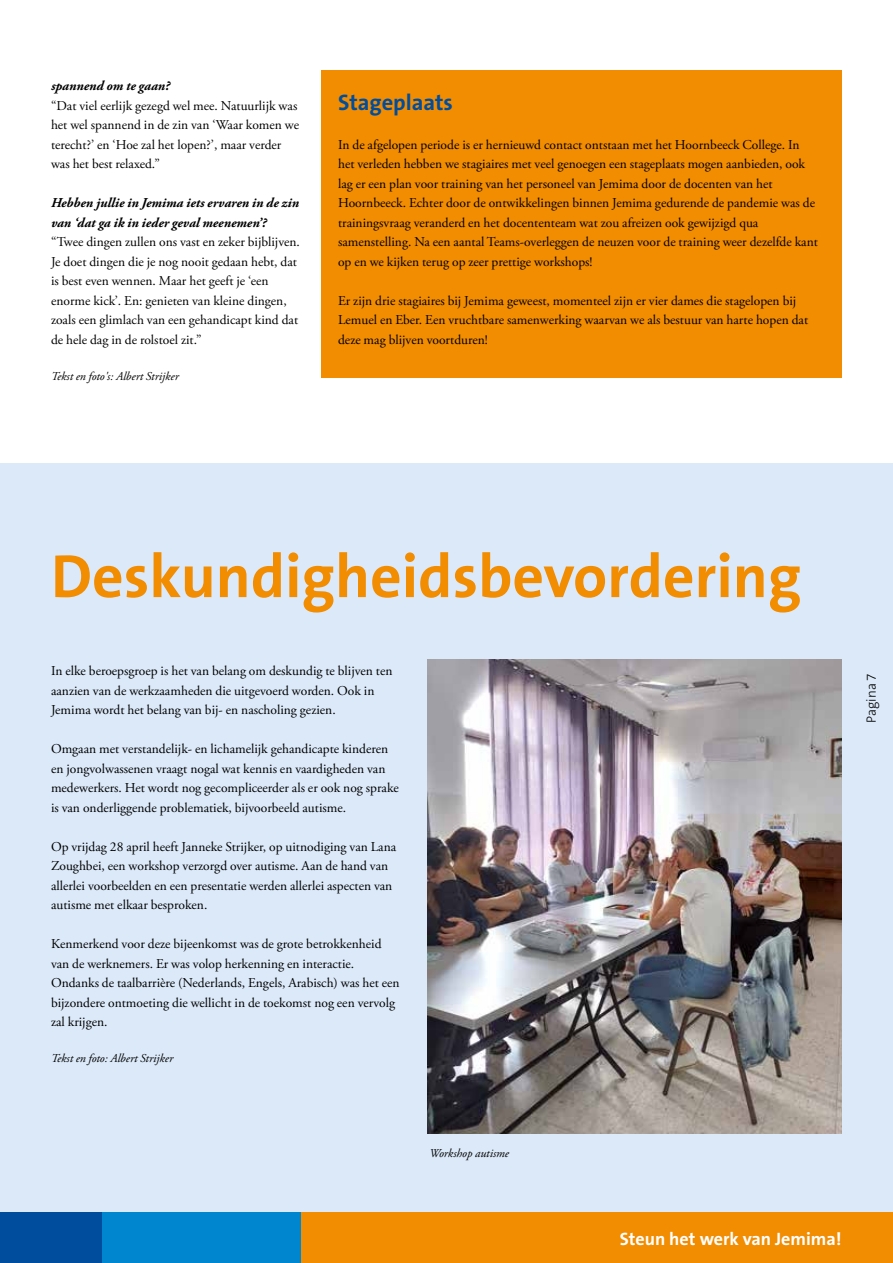
<style>
.page{position:relative;width:893px;height:1263px;background:#fff}
.page>*{position:absolute;margin:0;border:0;box-sizing:border-box;transform-origin:0 0}
.t1{font:700 61.5px "The Sans B7";color:#f28c00}
.t2{font:700 22.5px "The Sans B7";color:#004d9d}
.t3{font:700 18px "The Sans B7";color:#fff}
.t4{font:13.5px/19.5px "Adobe Garamond Pro";color:#000}
.t5{font:italic 700 13.5px/19.5px "Adobe Garamond Pro";color:#000}
.t6{font:300 13.5px "The Sans B3";color:#000}
.t7{font:italic 12px "Adobe Garamond Pro";color:#000}
</style>
<div class="page">
<div style="left:0;top:463px;width:893px;height:751px;background:#dbe9f9"></div>
<div style="left:322px;top:70px;width:520px;height:307px;background:#f28c00"></div>
<img style="left:427px;top:659px;width:415px;height:474px">
<div style="left:0;top:1212px;width:893px;height:51px;background:#f28c00"></div>
<div style="left:0;top:1212px;width:102px;height:51px;background:#004d9d"></div>
<div style="left:102px;top:1212px;width:198px;height:51px;background:#0086ce"></div>
<p class="t5" style="left:51px;top:76px;width:120px">spannend om te gaan?</p>
<p class="t4" style="left:51px;top:96px;width:250px">“Dat viel eerlijk gezegd wel mee. Natuurlijk was het wel spannend in de zin van ‘Waar komen we terecht?’ en ‘Hoe zal het lopen?’, maar verder was het best relaxed.”</p>
<p class="t5" style="left:51px;top:193px;width:250px">Hebben jullie in Jemima iets ervaren in de zin van ‘dat ga ik in ieder geval meenemen’?</p>
<p class="t4" style="left:51px;top:232px;width:250px">“Twee dingen zullen ons vast en zeker bijblijven.<br>Je doet dingen die je nog nooit gedaan hebt, dat is best even wennen. Maar het geeft je ‘een enorme kick’. En: genieten van kleine dingen, zoals een glimlach van een gehandicapt kind dat de hele dag in de rolstoel zit.”</p>
<p class="t7" style="left:51px;top:369px;width:129px">Tekst en foto's: Albert Strijker</p>
<h2 class="t2" style="left:338px;top:90px;width:116px">Stageplaats</h2>
<p class="t4" style="left:338px;top:135px;width:481px">In de afgelopen periode is er hernieuwd contact ontstaan met het Hoornbeeck College. In het verleden hebben we stagiaires met veel genoegen een stageplaats mogen aanbieden, ook lag er een plan voor training van het personeel van Jemima door de docenten van het Hoornbeeck. Echter door de ontwikkelingen binnen Jemima gedurende de pandemie was de trainingsvraag veranderd en het docententeam wat zou afreizen ook gewijzigd qua samenstelling. Na een aantal Teams-overleggen de neuzen voor de training weer dezelfde kant op en we kijken terug op zeer prettige workshops!</p>
<p class="t4" style="left:338px;top:291px;width:472px">Er zijn drie stagiaires bij Jemima geweest, momenteel zijn er vier dames die stagelopen bij<br>Lemuel en Eber. Een vruchtbare samenwerking waarvan we als bestuur van harte hopen dat deze mag blijven voortduren!</p>
<h1 class="t1" style="left:51px;top:544px;width:752px">Deskundigheidsbevordering</h1>
<p class="t4" style="left:51px;top:661px;width:343px">In elke beroepsgroep is het van belang om deskundig te blijven ten aanzien van de werkzaamheden die uitgevoerd worden. Ook in<br>Jemima wordt het belang van bij- en nascholing gezien.</p>
<p class="t4" style="left:51px;top:739px;width:349px">Omgaan met verstandelijk- en lichamelijk gehandicapte kinderen en jongvolwassenen vraagt nogal wat kennis en vaardigheden van medewerkers. Het wordt nog gecompliceerder als er ook nog sprake is van onderliggende problematiek, bijvoorbeeld autisme.</p>
<p class="t4" style="left:51px;top:837px;width:347px">Op vrijdag 28 april heeft Janneke Strijker, op uitnodiging van Lana Zoughbei, een workshop verzorgd over autisme. Aan de hand van allerlei voorbeelden en een presentatie werden allerlei aspecten van autisme met elkaar besproken.</p>
<p class="t4" style="left:51px;top:934px;width:350px">Kenmerkend voor deze bijeenkomst was de grote betrokkenheid van de werknemers. Er was volop herkenning en interactie.<br>Ondanks de taalbarrière (Nederlands, Engels, Arabisch) was het een bijzondere ontmoeting die wellicht in de toekomst nog een vervolg zal krijgen.</p>
<p class="t7" style="left:51px;top:1051px;width:124px">Tekst en foto: Albert Strijker</p>
<p class="t6" style="left:864px;top:722px;width:51px;rotate:-90deg">Pagina 7</p>
<p class="t7" style="left:429px;top:1146px;width:81px">Workshop autisme</p>
<h3 class="t3" style="left:620px;top:1229px;width:223px">Steun het werk van Jemima!</h3>
</div>
